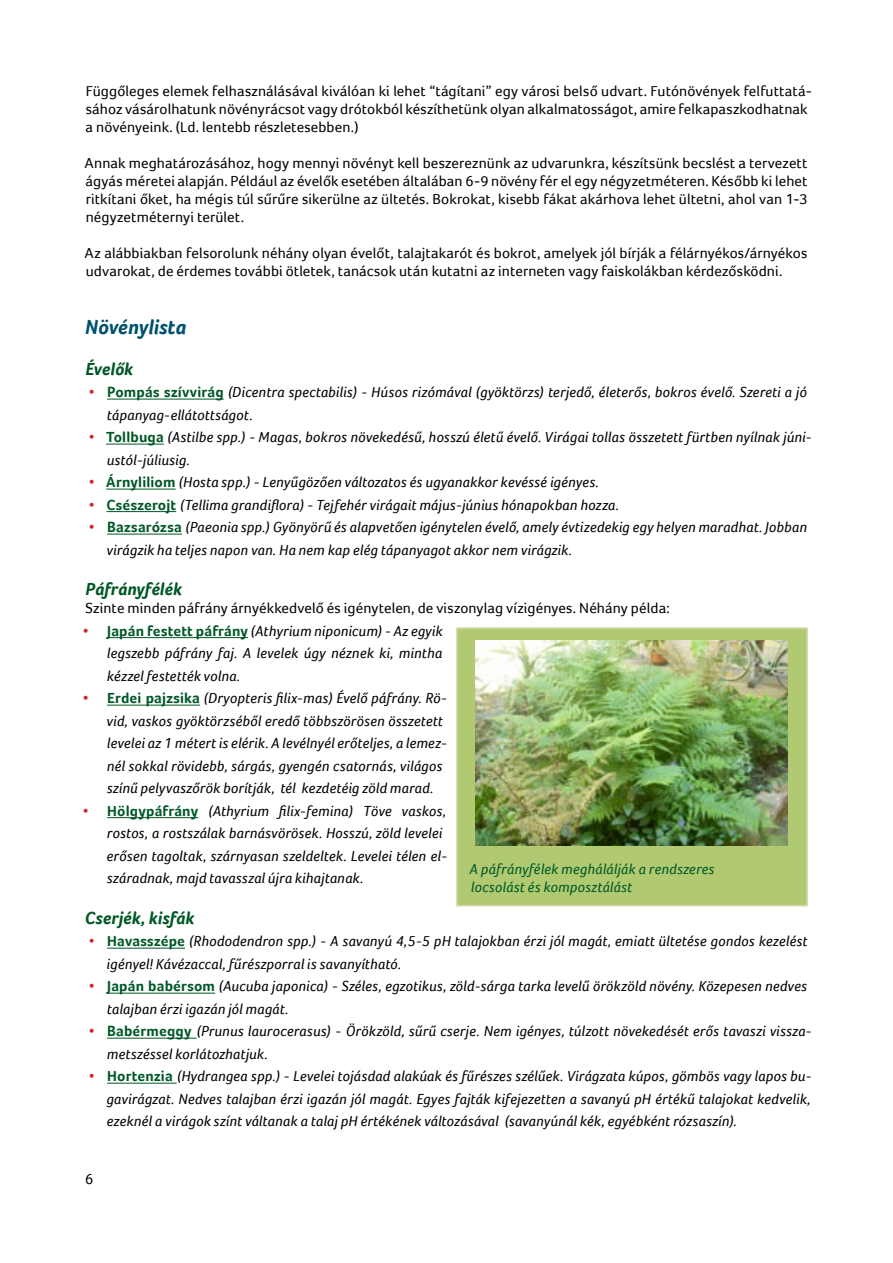
<style>
.page{position:relative;width:893px;height:1263px;background:#fff}
.page>*{position:absolute;margin:0;border:0;box-sizing:border-box;transform-origin:0 0}
.t1{font:italic 700 21px "Foco";color:#00526f}
.t2{font:italic 700 18px "Foco";color:#005826}
.t3{font:italic 15px/22.5px "Foco";letter-spacing:.01em;color:#000}
.t4{font:15px/18px "Foco";letter-spacing:.005em;color:#000}
.t5{font:italic 15px/18px "Foco";letter-spacing:.005em;color:#005826}
.s1{color:#d2232a}
.s2{font-weight:700;font-style:normal;color:#005826}
</style>
<div class="page">
<hr style="left:107px;top:399px;width:117px;height:1px;background:#005826">
<hr style="left:106px;top:444px;width:58px;height:1px;background:#005826">
<hr style="left:106px;top:489px;width:70px;height:1px;background:#005826">
<hr style="left:107px;top:511px;width:69px;height:1px;background:#005826">
<hr style="left:107px;top:534px;width:75px;height:1px;background:#005826">
<hr style="left:107px;top:637px;width:141px;height:1px;background:#005826">
<hr style="left:107px;top:705px;width:93px;height:1px;background:#005826">
<hr style="left:107px;top:817px;width:91px;height:1px;background:#005826">
<hr style="left:107px;top:948px;width:78px;height:1px;background:#005826">
<hr style="left:107px;top:993px;width:108px;height:1px;background:#005826">
<hr style="left:107px;top:1038px;width:90px;height:1px;background:#005826">
<hr style="left:107px;top:1083px;width:70px;height:1px;background:#005826">
<div style="left:457px;top:628px;width:350px;height:278px;background:#b1ca72"></div>
<div style="left:456px;top:627px;width:352px;height:279px;border:2px solid #d5dcb6"></div>
<img style="left:475px;top:640px;width:313px;height:206px">
<p class="t4" style="left:86px;top:82px;width:728px">Függőleges elemek felhasználásával kiválóan ki lehet “tágítani” egy városi belső udvart. Futónövények felfuttatá&shy;sához vásárolhatunk növényrácsot vagy drótokból készíthetünk olyan alkalmatosságot, amire felkapaszkodhatnak a növényeink. (Ld. lentebb részletesebben.)</p>
<p class="t4" style="left:85px;top:154px;width:725px;text-align:justify">Annak meghatározásához, hogy mennyi növényt kell beszereznünk az udvarunkra, készítsünk becslést a tervezett ágyás méretei alapján. Például az évelők esetében általában 6-9 növény fér el egy négyzetméteren. Később ki lehet ritkítani őket, ha mégis túl sűrűre sikerülne az ültetés. Bokrokat, kisebb fákat akárhova lehet ültetni, ahol van 1-3 négyzetméternyi terület.</p>
<p class="t4" style="left:85px;top:244px;width:724px">Az alábbiakban felsorolunk néhány olyan évelőt, talajtakarót és bokrot, amelyek jól bírják a félárnyékos/árnyékos udvarokat, de érdemes további ötletek, tanácsok után kutatni az interneten vagy faiskolákban kérdezősködni.</p>
<h1 class="t1" style="left:85px;top:315px;width:102px">Növénylista</h1>
<p class="t2" style="left:85px;top:358px;width:49px">Évelők</p>
<p class="t3" style="left:107px;top:381px;width:702px;text-indent:-18px"><span class="s1">•</span> <span class="s2">Pompás szívvirág</span> (Dicentra spectabilis) - Húsos rizómával (gyöktörzs) terjedő, életerős, bokros évelő. Szereti a jó tápanyag-ellátottságot.</p>
<p class="t3" style="left:107px;top:426px;width:707px;text-indent:-18px"><span class="s1">•</span> <span class="s2">Tollbuga</span> (Astilbe spp.) - Magas, bokros növekedésű, hosszú életű évelő. Virágai tollas összetett fürtben nyílnak júni&shy;ustól-júliusig.</p>
<p class="t3" style="left:88px;top:471px;width:512px"><span class="s1">•</span> <span class="s2">Árnyliliom</span> (Hosta spp.) - Lenyűgözően változatos és ugyanakkor kevéssé igényes.</p>
<p class="t3" style="left:88px;top:493px;width:532px"><span class="s1">•</span> <span class="s2">Csészerojt</span> (Tellima grandiflora) - Tejfehér virágait május-június hónapokban hozza.</p>
<p class="t3" style="left:107px;top:516px;width:702px;text-indent:-18px"><span class="s1">•</span> <span class="s2">Bazsarózsa</span> (Paeonia spp.) Gyönyörű és alapvetően igénytelen évelő, amely évtizedekig egy helyen maradhat. Jobban virágzik ha teljes napon van. Ha nem kap elég tápanyagot akkor nem virágzik.</p>
<p class="t2" style="left:85px;top:578px;width:98px">Páfrányfélék</p>
<p class="t4" style="left:86px;top:599px;width:586px">Szinte minden páfrány árnyékkedvelő és igénytelen, de viszonylag vízigényes. Néhány példa:</p>
<p class="t3" style="left:107px;top:619px;width:337px;text-align:justify;text-indent:-24px"><span class="s1">•</span> <span class="s2">Japán festett páfrány</span> (Athyrium niponicum) - Az egyik legszebb páfrány faj. A levelek úgy néznek ki, mintha kézzel festették volna.</p>
<p class="t3" style="left:107px;top:687px;width:342px;text-indent:-24px"><span class="s1">•</span> <span class="s2">Erdei pajzsika</span> (Dryopteris filix-mas) Évelő páfrány. Rö&shy;vid, vaskos gyöktörzséből eredő többszörösen összetett levelei az 1 métert is elérik. A levélnyél erőteljes, a lemez&shy;nél sokkal rövidebb, sárgás, gyengén csatornás, világos színű pelyvaszőrök borítják, tél kezdetéig zöld marad.</p>
<p class="t3" style="left:106px;top:799px;width:342px;text-indent:-24px"><span class="s1">•</span> <span class="s2">Hölgypáfrány</span> (Athyrium filix-femina) Töve vaskos, rostos, a rostszálak barnásvörösek. Hosszú, zöld levelei erősen tagoltak, szárnyasan szeldeltek. Levelei télen el&shy;száradnak, majd tavasszal újra kihajtanak.</p>
<p class="t2" style="left:85px;top:907px;width:111px">Cserjék, kisfák</p>
<p class="t3" style="left:107px;top:930px;width:702px;text-indent:-18px"><span class="s1">•</span> <span class="s2">Havasszépe</span> (Rhododendron spp.) - A savanyú 4,5-5 pH talajokban érzi jól magát, emiatt ültetése gondos kezelést igényel! Kávézaccal, fűrészporral is savanyítható.</p>
<p class="t3" style="left:107px;top:975px;width:702px;text-indent:-18px"><span class="s1">•</span> <span class="s2">Japán babérsom</span> (Aucuba japonica) - Széles, egzotikus, zöld-sárga tarka levelű örökzöld növény. Közepesen nedves talajban érzi igazán jól magát.</p>
<p class="t3" style="left:107px;top:1020px;width:707px;text-indent:-18px"><span class="s1">•</span> <span class="s2">Babérmeggy</span> (Prunus laurocerasus) - Örökzöld, sűrű cserje. Nem igényes, túlzott növekedését erős tavaszi vissza&shy;metszéssel korlátozhatjuk.</p>
<p class="t3" style="left:106px;top:1065px;width:707px;text-align:justify;text-indent:-18px"><span class="s1">•</span> <span class="s2">Hortenzia</span> (Hydrangea spp.) - Levelei tojásdad alakúak és fűrészes szélűek. Virágzata kúpos, gömbös vagy lapos bu&shy;gavirágzat. Nedves talajban érzi igazán jól magát. Egyes fajták kifejezetten a savanyú pH értékű talajokat kedvelik, ezeknél a virágok színt váltanak a talaj pH értékének változásával (savanyúnál kék, egyébként rózsaszín).</p>
<p class="t5" style="left:470px;top:860px;width:246px">A páfrányfélek meghálálják a rendszeres locsolást és komposztálást</p>
<p class="t4" style="left:85px;top:1170px;width:10px">6</p>
</div>
